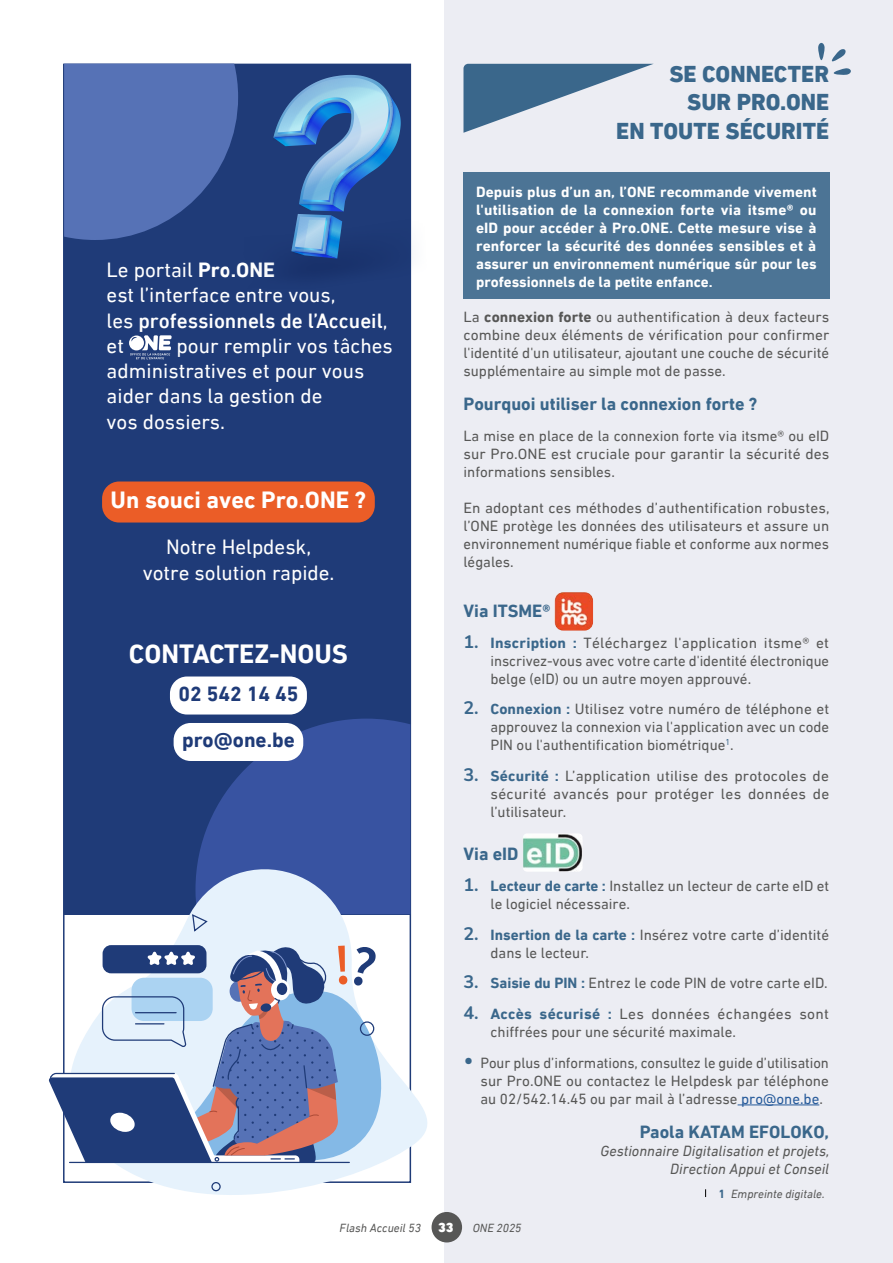
<style>
.page{position:relative;width:893px;height:1263px;background:#fff}
.page>*{position:absolute;margin:0;border:0;box-sizing:border-box;transform-origin:0 0}
.Texte_body{font:700 27px "DIN Next LT Pro";color:#fff}
.Texte_body-2{font:700 24px "DIN Next LT Pro";color:#fff}
.Titre_2{font:800 23.4px/28.2px "DIN Next LT Pro";color:#3a678b;text-align:right}
.Texte_body-3{font:21px/25.2px "DIN Next LT Pro";color:#fff}
.Texte_body-4{font:700 21px "DIN Next LT Pro";color:#1f3b78}
.Sous_titre{font:700 18px "DIN Next LT Pro";color:#3a678b}
.Texte_body-5{font:700 18px "DIN Next LT Pro";color:#3a678b}
.Texte_body-6{font:15px/18px "DIN Next LT Pro";color:#575756;text-align:justify}
.Sous_titre-2{font:15px/18px "DIN Next LT Pro";color:#575756;text-align:justify}
.Chapô{font:700 15px/18px "DIN Next LT Pro";color:#fff;text-align:justify}
.Texte_body-7{font:italic 15px/18px "DIN Next LT Pro";color:#575756;text-align:right}
.t1{font:900 13.5px "DIN Next LT Pro";color:#fff}
.Note_de_bas_de_page_droite{font:italic 12px "DIN Next LT Pro";color:#575756}
.signature{font:italic 12px "DIN Next LT Pro";color:#575756}
.s1{font-weight:700}
.s2{font-weight:500}
.s3{font-family:"Nunito";font-weight:700;font-size:18px;color:#3a678b}
.s4{font-weight:700;color:#3a678b}
.s5{font-weight:500;font-size:22.5px;color:#3a678b}
.s6{color:#275b9b}
.s7{font-weight:700;font-style:normal;color:#3a678b}
</style>
<div class="page">
<div style="left:444px;top:0;width:449px;height:1263px;background:#ecedf3"></div>
<div style="left:64px;top:64px;width:346px;height:850px;background:#1f3b78"></div>
<hr style="left:738px;top:1104px;width:81px;height:1px;background:#275b9b">
<img style="left:555px;top:592px;width:38px;height:39px">
<img style="left:523px;top:834px;width:60px;height:38px">
<div style="left:463px;top:173px;width:366px;height:126px;background:#4c7495"></div>
<svg style="left:463px;top:64px;width:190px;height:69px"></svg>
<svg style="left:818px;top:43px;width:6px;height:17px"></svg>
<svg style="left:831px;top:49px;width:15px;height:13px"></svg>
<svg style="left:833px;top:68px;width:18px;height:7px"></svg>
<div style="left:432px;top:1212px;width:30px;height:30px;background:#575756;border-radius:50%"></div>
<svg style="left:205px;top:719px;width:205px;height:114px;background:#35509c"></svg>
<svg style="left:63px;top:833px;width:400px;height:396px"></svg>
<svg style="left:86px;top:983px;width:336px;height:184px"></svg>
<svg style="left:191px;top:913px;width:184px;height:279px"></svg>
<hr style="left:70px;top:1162px;width:279px;height:1px;background:#1f3b78">
<svg style="left:48px;top:944px;width:299px;height:220px"></svg>
<svg style="left:354px;top:946px;width:23px;height:40px"></svg>
<div style="left:102px;top:481px;width:273px;height:41px;background:#eb5d27;border-radius:17px"></div>
<div style="left:170px;top:676px;width:137px;height:38px;background:#fff;border-radius:17px"></div>
<div style="left:174px;top:723px;width:129px;height:38px;background:#fff;border-radius:17px"></div>
<svg style="left:129px;top:335px;width:43px;height:24px"></svg>
<svg style="left:64px;top:64px;width:348px;height:233px"></svg>
<h2 class="Titre_2" style="left:616px;top:60px;width:214px">SE CONNECTER<br>SUR PRO.ONE<br>EN TOUTE SÉCURITÉ</h2>
<p class="Texte_body-3" style="left:107px;top:257px;width:283px">Le portail <span class="s1">Pro.ONE<br></span>est l’interface entre vous,<br>les <span class="s2">professionnels de l’Accueil</span>, et</p>
<p class="Texte_body-3" style="left:107px;top:333px;width:288px;text-indent:70px">pour remplir vos tâches administratives et pour vous aider dans la gestion de<br>vos dossiers.</p>
<p class="Texte_body-2" style="left:111px;top:486px;width:257px">Un souci avec Pro.ONE ?</p>
<p class="Texte_body-3" style="left:143px;top:534px;width:193px;text-align:center">Notre Helpdesk, votre solution rapide.</p>
<p class="Texte_body" style="left:129px;top:638px;width:221px">CONTACTEZ-NOUS</p>
<p class="Texte_body-4" style="left:178px;top:681px;width:121px">02 542 14 45</p>
<p class="Texte_body-4" style="left:182px;top:728px;width:114px">pro@one.be</p>
<p class="Note_de_bas_de_page_droite" style="left:340px;top:1221px;width:83px">Flash Accueil 53</p>
<h3 class="Chapô" style="left:476px;top:182px;width:342px">Depuis plus d’un an, l’ONE recommande vivement l'utilisation de la connexion forte via itsme® ou eID pour accéder à Pro.ONE. Cette mesure vise à renforcer la sécurité des données sensibles et à assurer un environnement numérique sûr pour les professionnels de la petite enfance.</h3>
<p class="Texte_body-6" style="left:463px;top:308px;width:367px">La <span class="s1">connexion forte</span> ou authentification à deux facteurs combine deux éléments de vérification pour confirmer l'identité d'un utilisateur, ajoutant une couche de sécurité supplémentaire au simple mot de passe.</p>
<h4 class="Sous_titre" style="left:463px;top:394px;width:295px">Pourquoi utiliser la connexion forte ?</h4>
<p class="Texte_body-6" style="left:463px;top:427px;width:367px">La mise en place de la connexion forte via itsme® ou eID sur Pro.ONE est cruciale pour garantir la sécurité des informations sensibles.</p>
<p class="Texte_body-6" style="left:463px;top:499px;width:368px">En adoptant ces méthodes d’authentification robustes, l’ONE protège les données des utilisateurs et assure un environnement numérique fiable et conforme aux normes légales.</p>
<h4 class="Sous_titre" style="left:463px;top:600px;width:88px">Via ITSME®</h4>
<h4 class="Sous_titre-2" style="left:490px;top:633px;width:340px;text-indent:-27px"><span class="s3">1.</span> <span class="s4">Inscription :</span> Téléchargez l'application itsme® et inscrivez-vous avec votre carte d'identité électronique belge (eID) ou un autre moyen approuvé.</h4>
<h4 class="Sous_titre-2" style="left:490px;top:700px;width:340px;text-indent:-27px"><span class="s3">2.</span> <span class="s4">Connexion :</span> Utilisez votre numéro de téléphone et approuvez la connexion via l'application avec un code PIN ou l'authentification biométrique<sup>1</sup>.</h4>
<h4 class="Sous_titre-2" style="left:490px;top:767px;width:340px;text-indent:-27px"><span class="s3">3.</span> <span class="s4">Sécurité :</span> L’application utilise des protocoles de sécurité avancés pour protéger les données de l’utilisateur.</h4>
<h4 class="Sous_titre" style="left:463px;top:843px;width:57px">Via eID</h4>
<p class="Texte_body-6" style="left:490px;top:876px;width:340px;text-indent:-27px"><span class="s3">1.</span> <span class="s4">Lecteur de carte :</span> Installez un lecteur de carte eID et le logiciel nécessaire.</p>
<p class="Texte_body-6" style="left:490px;top:925px;width:340px;text-indent:-27px"><span class="s3">2.</span> <span class="s4">Insertion de la carte :</span> Insérez votre carte d’identité dans le lecteur.</p>
<p class="Texte_body-6" style="left:463px;top:974px;width:366px"><span class="s3">3.</span> <span class="s4">Saisie du PIN :</span> Entrez le code PIN de votre carte eID.</p>
<p class="Texte_body-6" style="left:490px;top:1005px;width:340px;text-indent:-27px"><span class="s3">4.</span> <span class="s4">Accès sécurisé :</span> Les données échangées sont chiffrées pour une sécurité maximale.</p>
<p class="Texte_body-6" style="left:480px;top:1053px;width:350px;text-indent:-17px"><span class="s5">•</span> Pour plus d’informations, consultez le guide d’utilisation sur Pro.ONE ou contactez le Helpdesk par téléphone au 02/542.14.45 ou par mail à l’adresse <span class="s6">pro@one.be</span>.</p>
<p class="Texte_body-5" style="left:640px;top:1121px;width:191px">Paola KATAM EFOLOKO,</p>
<p class="Texte_body-7" style="left:601px;top:1142px;width:230px">Gestionnaire Digitalisation et projets,<br>Direction Appui et Conseil</p>
<p class="Note_de_bas_de_page_droite" style="left:718px;top:1187px;width:108px"><span class="s7">1</span> Empreinte digitale.</p>
<p class="t1" style="left:438px;top:1219px;width:17px">33</p>
<p class="signature" style="left:473px;top:1221px;width:50px">ONE 2025</p>
</div>
